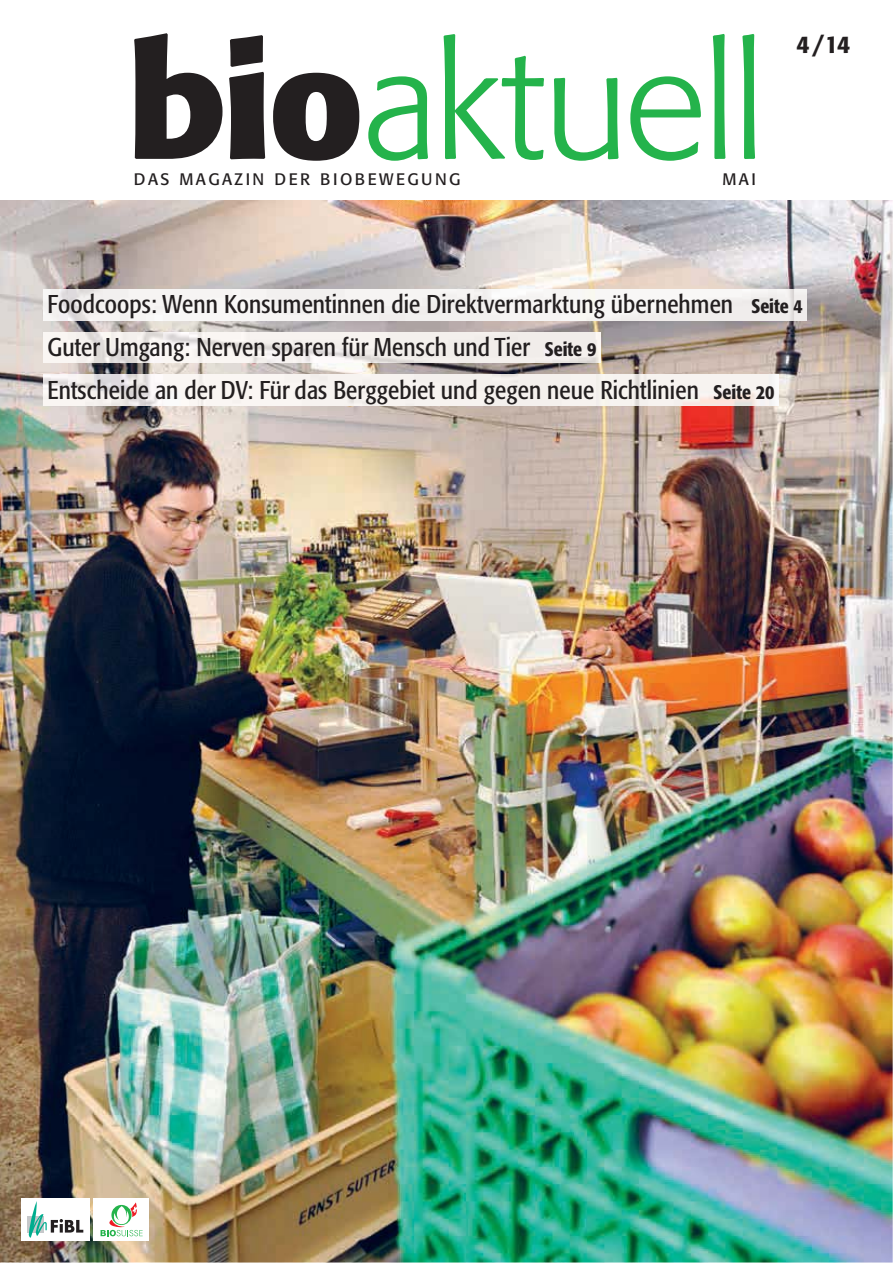
<style>
.page{position:relative;width:893px;height:1263px;background:#fff}
.page>*{position:absolute;margin:0;border:0;box-sizing:border-box;transform-origin:0 0}
.t1{font:300 157.5px "Formata BQ";letter-spacing:-.02em;color:#24b34b}
.t2{font:condensed 25.5px/42.8px "Formata BQ";letter-spacing:.005em;color:#231f20}
.t3{font:500 24px "Formata BQ";color:#231f20}
.t4{font:16.5px "Formata BQ";letter-spacing:.15em;color:#231f20}
.s1{font-weight:700;color:#231f20}
.s2{font-weight:500;font-size:19.5px}
</style>
<div class="page">
<img style="left:0;top:200px;width:893px;height:1063px">
<div style="left:21px;top:1198px;width:68px;height:43px;background:#fff"></div>
<div style="left:27px;top:1216px;width:17px;height:17px;background:#c6c8ca"></div>
<svg style="left:29px;top:1201px;width:54px;height:37px"></svg>
<div style="left:94px;top:1198px;width:55px;height:43px;background:#fff"></div>
<svg style="left:101px;top:1202px;width:42px;height:34px"></svg>
<div style="left:43px;top:290px;width:763px;height:30px;background:#f6f4f3"></div>
<img style="left:43px;top:332px;width:557px;height:31px">
<img style="left:43px;top:375px;width:736px;height:30px">
<h1 class="t1" style="left:127px;top:47px;width:640px"><span class="s1">bio</span>aktuell</h1>
<p class="t4" style="left:134px;top:172px;width:328px">DAS MAGAZIN DER BIOBEWEGUNG</p>
<p class="t4" style="left:722px;top:172px;width:35px">MAI</p>
<p class="t3" style="left:796px;top:33px;width:56px">4/14</p>
<p class="t2" style="left:47px;top:284px;width:757px">Foodcoops: Wenn Konsumentinnen die Direktvermarktung übernehmen <span class="s2">Seite 4<br></span>Guter Umgang: Nerven sparen für Mensch und Tier <span class="s2">Seite 9<br></span>Entscheide an der DV: Für das Berggebiet und gegen neue Richtlinien <span class="s2">Seite 20</span></p>
</div>
